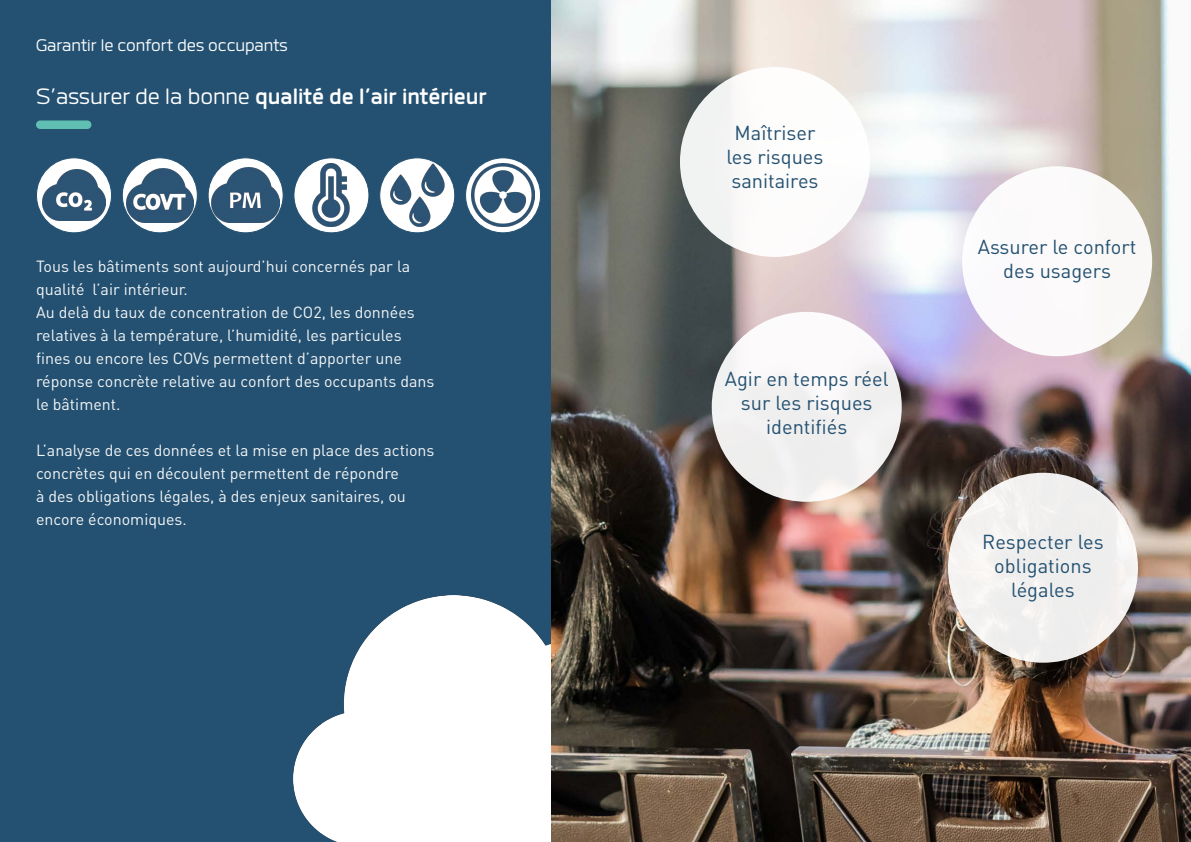
<style>
.page{position:relative;width:1191px;height:842px;background:#fff}
.page>*{position:absolute;margin:0;border:0;box-sizing:border-box;transform-origin:0 0}
.t1{font:700 29px "Labrador B";color:#fff}
.t2{font:22px "Labrador B";color:#fff}
.t3{font:20px/24px "DIN Pro";color:#245171;text-align:center}
.t4{font:16px/23px "DIN Pro";color:#fff}
.s1{font-weight:400}
</style>
<div class="page">
<img style="left:550px;top:0;width:641px;height:842px">
<div style="left:0;top:0;width:550px;height:842px;background:#245171"></div>
<div style="left:208px;top:158px;width:75px;height:75px;background:#fff;border-radius:50%"></div>
<div style="left:208px;top:157px;width:76px;height:76px;border:1px solid #245171;border-radius:50%"></div>
<svg style="left:380px;top:158px;width:75px;height:75px"></svg>
<div style="left:379px;top:157px;width:76px;height:76px;border:1px solid #245171;border-radius:50%"></div>
<svg style="left:122px;top:158px;width:75px;height:75px"></svg>
<div style="left:122px;top:157px;width:76px;height:76px;border:1px solid #245171;border-radius:50%"></div>
<div style="left:36px;top:120px;width:55px;height:9px;background:#5fbfb2;border-radius:4px"></div>
<div style="left:37px;top:158px;width:74px;height:75px;background:#fff;border-radius:50%"></div>
<div style="left:36px;top:157px;width:76px;height:76px;border:1px solid #245171;border-radius:50%"></div>
<img style="left:43px;top:170px;width:62px;height:51px">
<img style="left:127px;top:168px;width:66px;height:54px">
<img style="left:386px;top:164px;width:63px;height:63px">
<img style="left:211px;top:168px;width:69px;height:55px">
<svg style="left:294px;top:158px;width:75px;height:75px"></svg>
<div style="left:293px;top:157px;width:76px;height:76px;border:1px solid #245171;border-radius:50%"></div>
<svg style="left:465px;top:158px;width:75px;height:75px"></svg>
<div style="left:465px;top:157px;width:76px;height:76px;border:1px solid #245171;border-radius:50%"></div>
<img style="left:471px;top:164px;width:63px;height:63px">
<img style="left:300px;top:164px;width:63px;height:63px">
<div style="left:680px;top:67px;width:190px;height:190px;background:#fff;border-radius:50%"></div>
<div style="left:711px;top:312px;width:190px;height:190px;background:#f2f2f2;border-radius:50%"></div>
<div style="left:948px;top:473px;width:190px;height:190px;background:#f0efee;border-radius:50%"></div>
<div style="left:962px;top:166px;width:190px;height:190px;background:#fff;border-radius:50%"></div>
<img style="left:293px;top:595px;width:257px;height:247px">
<p class="t2" style="left:36px;top:34px;width:253px">Garantir le confort des occupants</p>
<p class="t1" style="left:36px;top:81px;width:452px"><span class="s1">S’assurer de la bonne</span> qualité de l’air intérieur</p>
<p class="t4" style="left:36px;top:254px;width:400px">Tous les bâtiments sont aujourd’hui concernés par la qualité l’air intérieur.<br>Au delà du taux de concentration de CO2, les données relatives à la température, l’humidité, les particules fines ou encore les COVs permettent d’apporter une réponse concrète relative au confort des occupants dans le bâtiment.</p>
<p class="t4" style="left:36px;top:438px;width:400px">L’analyse de ces données et la mise en place des actions concrètes qui en découlent permettent de répondre<br>à des obligations légales, à des enjeux sanitaires, ou encore économiques.</p>
<p class="t3" style="left:726px;top:120px;width:98px">Maîtriser les risques sanitaires</p>
<p class="t3" style="left:725px;top:366px;width:165px">Agir en temps réel sur les risques identifiés</p>
<p class="t3" style="left:977px;top:234px;width:160px">Assurer le confort des usagers</p>
<p class="t3" style="left:982px;top:529px;width:123px">Respecter les obligations légales</p>
</div>
